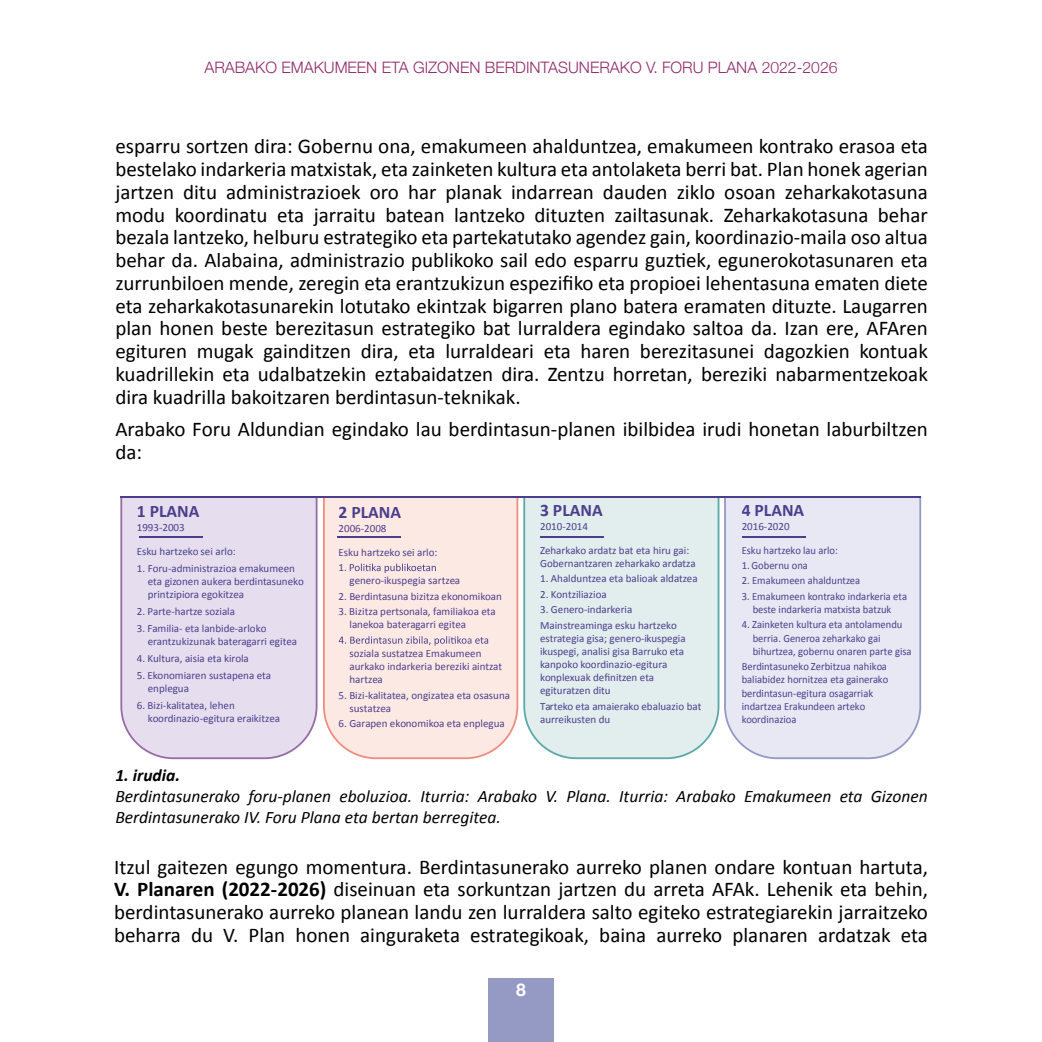
<style>
.page{position:relative;width:1042px;height:1042px;background:#fff}
.page>*{position:absolute;margin:0;border:0;box-sizing:border-box;transform-origin:0 0}
.t1{font:21px/22.8px "Calibri";color:#000;text-align:justify}
.t2{font:700 17.68px "Calibri";color:#4b3e8d}
.t3{font:italic 17.5px/21px "Calibri";color:#000}
.t4{font:italic 700 17.5px "Calibri";color:#000}
.t5{font:700 17.5px "Helvetica Neue";color:#fff}
.t6{font:300 15.75px "Helvetica Neue";color:#922c6c}
.t7{font:11.03px/13.1px "Calibri";color:#4b3e8d}
.t8{font:11.03px/13.1px "Calibri";color:#4b3e8d;scale:.96 1}
.s1{font-weight:700}
</style>
<div class="page">
<div style="left:488px;top:978px;width:66px;height:64px;background:#949ac4"></div>
<div style="left:120px;top:498px;width:197px;height:261px;background:#e6deee"></div>
<div style="left:323px;top:498px;width:195px;height:261px;background:#fde9e3"></div>
<div style="left:523px;top:498px;width:196px;height:261px;background:#e2eded"></div>
<div style="left:724px;top:498px;width:197px;height:261px;background:#e7e8f3"></div>
<svg style="left:350px;top:563px;width:86px;height:10px"></svg>
<svg style="left:339px;top:636px;width:149px;height:9px"></svg>
<hr style="left:139px;top:536px;width:64px;height:2px;background:#4b3e8d">
<hr style="left:337px;top:536px;width:64px;height:2px;background:#4b3e8d">
<hr style="left:540px;top:536px;width:64px;height:2px;background:#4b3e8d">
<hr style="left:742px;top:536px;width:63px;height:2px;background:#4b3e8d">
<hr style="left:120px;top:497px;width:801px;height:1px;background:#4b3e8d">
<p class="t6" style="left:204px;top:55px;width:634px">ARABAKO EMAKUMEEN ETA GIZONEN BERDINTASUNERAKO V. FORU PLANA 2022-2026</p>
<p class="t1" style="left:115px;top:134px;width:814px">esparru sortzen dira: Gobernu ona, emakumeen ahalduntzea, emakumeen kontrako erasoa eta bestelako indarkeria matxistak, eta zainketen kultura eta antolaketa berri bat. Plan honek agerian jartzen ditu administrazioek oro har planak indarrean dauden ziklo osoan zeharkakotasuna modu koordinatu eta jarraitu batean lantzeko dituzten zailtasunak. Zeharkakotasuna behar bezala lantzeko, helburu estrategiko eta partekatutako agendez gain, koordinazio-maila oso altua behar da. Alabaina, administrazio publikoko sail edo esparru guztiek, egunerokotasunaren eta zurrunbiloen mende, zeregin eta erantzukizun espezifiko eta propioei lehentasuna ematen diete eta zeharkakotasunarekin lotutako ekintzak bigarren plano batera eramaten dituzte. Laugarren plan honen beste berezitasun estrategiko bat lurraldera egindako saltoa da. Izan ere, AFAren egituren mugak gainditzen dira, eta lurraldeari eta haren berezitasunei dagozkien kontuak kuadrillekin eta udalbatzekin eztabaidatzen dira. Zentzu horretan, bereziki nabarmentzekoak dira kuadrilla bakoitzaren berdintasun-teknikak.</p>
<p class="t1" style="left:115px;top:417px;width:814px">Arabako Foru Aldundian egindako lau berdintasun-planen ibilbidea irudi honetan laburbiltzen da:</p>
<p class="t2" style="left:137px;top:498px;width:64px">1 PLANA</p>
<p class="t7" style="left:137px;top:515px;width:100px;line-height:23.8px">1993-2003<br>Esku hartzeko sei arlo:</p>
<p class="t7" style="left:148px;top:561px;width:158px;text-indent:-11px">1. Foru-administrazioa emakumeen eta gizonen aukera berdintasuneko printzipiora egokitzea</p>
<p class="t7" style="left:137px;top:604px;width:100px">2. Parte-hartze soziala</p>
<p class="t7" style="left:148px;top:621px;width:151px;text-indent:-11px">3. Familia- eta lanbide-arloko erantzukizunak bateragarri egitea</p>
<p class="t7" style="left:137px;top:651px;width:114px">4. Kultura, aisia eta kirola</p>
<p class="t7" style="left:148px;top:668px;width:125px;text-indent:-11px">5. Ekonomiaren sustapena eta enplegua</p>
<p class="t7" style="left:148px;top:698px;width:134px;text-indent:-11px">6. Bizi-kalitatea, lehen koordinazio-egitura eraikitzea</p>
<p class="t2" style="left:338px;top:499px;width:64px">2 PLANA</p>
<p class="t7" style="left:338px;top:516px;width:100px;line-height:23.8px">2006-2008<br>Esku hartzeko sei arlo:</p>
<p class="t7" style="left:338px;top:560px;width:10px">1.</p>
<p class="t7" style="left:349px;top:573px;width:112px">genero-ikuspegia sartzea</p>
<p class="t7" style="left:338px;top:589px;width:165px">2. Berdintasuna bizitza ekonomikoan</p>
<p class="t7" style="left:349px;top:604px;width:148px;text-indent:-11px">3. Bizitza pertsonala, familiakoa eta lanekoa bateragarri egitea</p>
<p class="t7" style="left:349px;top:646px;width:154px">soziala sustatzea Emakumeen aurkako indarkeria bereziki aintzat hartzea</p>
<p class="t7" style="left:349px;top:688px;width:162px;text-indent:-11px">5. Bizi-kalitatea, ongizatea eta osasuna sustatzea</p>
<p class="t7" style="left:338px;top:716px;width:168px">6. Garapen ekonomikoa eta enplegua</p>
<p class="t2" style="left:540px;top:497px;width:64px">3 PLANA</p>
<p class="t7" style="left:540px;top:514px;width:151px;line-height:23.8px">2010-2014<br>Zeharkako ardatz bat eta hiru gai:</p>
<p class="t7" style="left:540px;top:556px;width:157px">Gobernantzaren zeharkako ardatza</p>
<p class="t7" style="left:540px;top:571px;width:159px">1. Ahalduntzea eta balioak aldatzea</p>
<p class="t7" style="left:540px;top:587px;width:68px">2. Kontziliazioa</p>
<p class="t7" style="left:540px;top:601px;width:138px;line-height:15.4px">3. Genero-indarkeria<br>Mainstreaminga esku hartzeko</p>
<p class="t7" style="left:540px;top:631px;width:147px">estrategia gisa; genero-ikuspegia ikuspegi, analisi gisa Barruko eta kanpoko koordinazio-egitura konplexuak definitzen eta egituratzen ditu</p>
<p class="t7" style="left:540px;top:699px;width:163px">Tarteko eta amaierako ebaluazio bat aurreikusten du</p>
<p class="t2" style="left:742px;top:497px;width:64px">4 PLANA</p>
<p class="t7" style="left:742px;top:514px;width:98px;line-height:23.8px">2016-2020<br>Esku hartzeko lau arlo:</p>
<p class="t8" style="left:742px;top:558px;width:70px">1. Gobernu ona</p>
<p class="t8" style="left:742px;top:574px;width:125px">2. Emakumeen ahalduntzea</p>
<p class="t8" style="left:742px;top:589px;width:174px;text-align:center">3. Emakumeen kontrako indarkeria eta beste indarkeria matxista batzuk</p>
<p class="t8" style="left:753px;top:618px;width:167px;text-indent:-11px">4. Zainketen kultura eta antolamendu berria. Generoa zeharkako gai bihurtzea, gobernu onaren parte gisa</p>
<p class="t8" style="left:742px;top:659px;width:154px">Berdintasuneko Zerbitzua nahikoa baliabidez hornitzea eta gainerako berdintasun-egitura osagarriak indartzea Erakundeen arteko koordinazioa</p>
<p class="t4" style="left:115px;top:764px;width:66px">1. irudia.</p>
<p class="t3" style="left:115px;top:784px;width:814px">Berdintasunerako foru-planen eboluzioa. Iturria: Arabako V. Plana. Iturria: Arabako Emakumeen eta Gizonen<br>Berdintasunerako IV. Foru Plana eta bertan berregitea.</p>
<p class="t1" style="left:114px;top:854px;width:815px">Itzul gaitezen egungo momentura. Berdintasunerako aurreko planen ondare kontuan hartuta, <span class="s1">V. Planaren (2022-2026)</span> diseinuan eta sorkuntzan jartzen du arreta AFAk. Lehenik eta behin, berdintasunerako aurreko planean landu zen lurraldera salto egiteko estrategiarekin jarraitzeko beharra du V. Plan honen ainguraketa estrategikoak, baina aurreko planaren ardatzak eta</p>
<p class="t5" style="left:516px;top:976px;width:11px">8</p>
</div>
